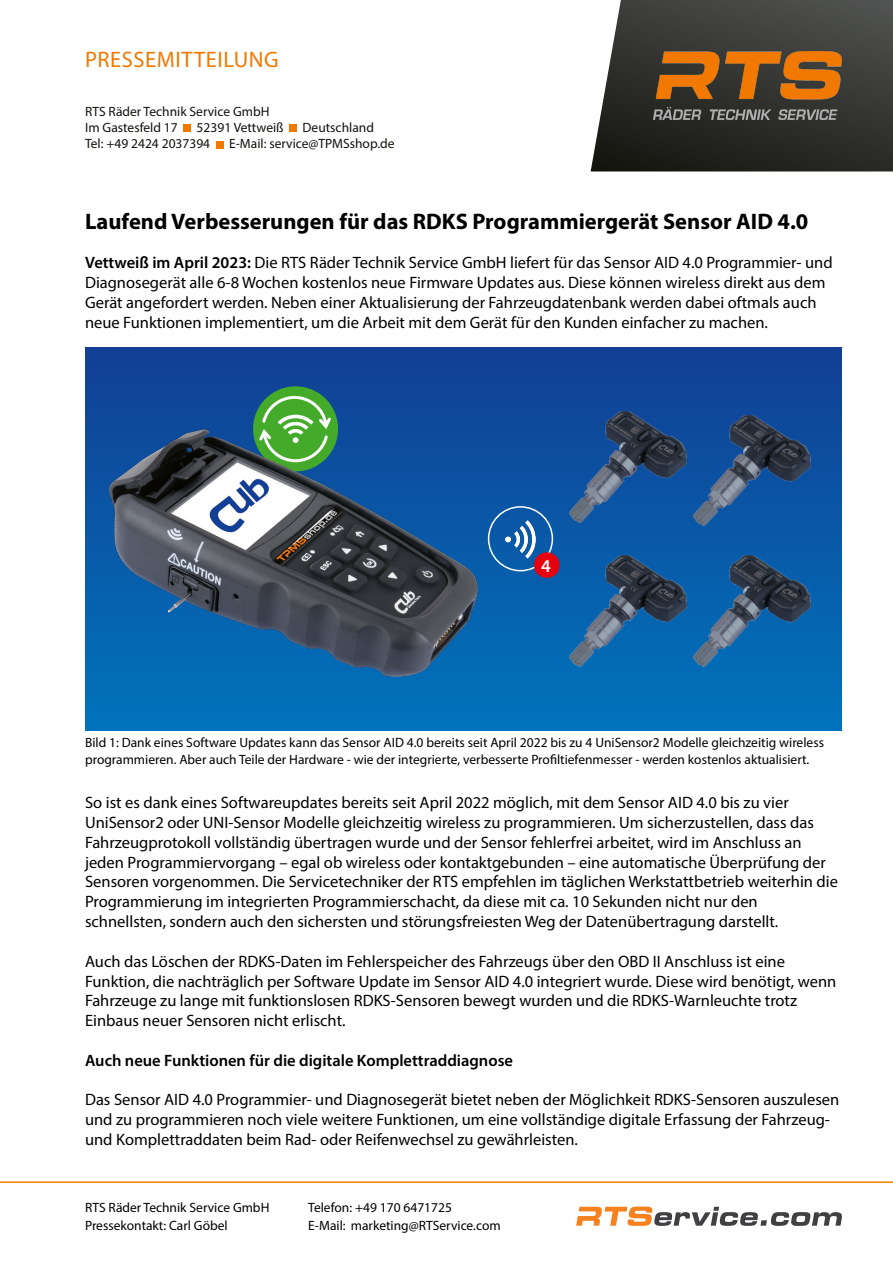
<style>
.page{position:relative;width:893px;height:1263px;background:#fff}
.page>*{position:absolute;margin:0;border:0;box-sizing:border-box;transform-origin:0 0}
.t1{font:700 22.5px "Myriad Pro";color:#000}
.t2{font:22.5px "Myriad Pro";letter-spacing:.025em;color:#f17900}
.t3{font:600 18px "Myriad Pro";color:#fff}
.t4{font:16.5px/19.8px "Myriad Pro";color:#000}
.t5{font:600 16.5px "Myriad Pro";color:#000}
.t6{font:13.5px/18px "Myriad Pro";color:#000}
.t7{font:13.5px/16.2px "Myriad Pro";color:#12120d}
.s1{font-weight:600}
</style>
<div class="page">
<hr style="left:0;top:1181px;width:893px;height:2px;background:#f17900">
<svg style="left:576px;top:1206px;width:266px;height:20px"></svg>
<svg style="left:591px;top:0;width:302px;height:171px;background:#40413e"></svg>
<img style="left:653px;top:51px;width:189px;height:68px">
<div style="left:216px;top:141px;width:7px;height:7px;background:#f17900"></div>
<div style="left:289px;top:125px;width:8px;height:7px;background:#f17900"></div>
<div style="left:183px;top:125px;width:8px;height:7px;background:#f17900"></div>
<div style="left:85px;top:347px;width:757px;height:383px;background:linear-gradient(to bottom,#123f93,#0174bc)"></div>
<div style="left:253px;top:386px;width:85px;height:85px;background:#44aa29;border-radius:50%"></div>
<svg style="left:257px;top:394px;width:76px;height:36px"></svg>
<img style="left:109px;top:430px;width:368px;height:247px">
<img style="left:693px;top:415px;width:117px;height:111px">
<img style="left:693px;top:555px;width:117px;height:111px">
<img style="left:569px;top:555px;width:117px;height:111px">
<img style="left:569px;top:411px;width:117px;height:111px">
<img style="left:505px;top:520px;width:31px;height:39px">
<div style="left:488px;top:506px;width:65px;height:65px;border:2px solid #fff;border-radius:50%"></div>
<div style="left:534px;top:552px;width:26px;height:26px;background:#e7000d;border-radius:50%"></div>
<h1 class="t2" style="left:85px;top:50px;width:195px">PRESSEMITTEILUNG</h1>
<p class="t7" style="left:85px;top:104px;width:186px">RTS Räder Technik Service GmbH<br>Im Gastesfeld 17</p>
<p class="t7" style="left:197px;top:121px;width:89px">52391 Vettweiß</p>
<p class="t7" style="left:303px;top:121px;width:73px">Deutschland</p>
<p class="t7" style="left:85px;top:137px;width:127px">Tel: +49 2424 2037394</p>
<p class="t7" style="left:229px;top:137px;width:167px">E-Mail: service@TPMSshop.de</p>
<h1 class="t1" style="left:85px;top:212px;width:725px">Laufend Verbesserungen für das RDKS Programmiergerät Sensor AID 4.0</h1>
<p class="t4" style="left:85px;top:254px;width:749px"><span class="s1">Vettweiß im April 2023:</span> Die RTS Räder Technik Service GmbH liefert für das Sensor AID 4.0 Programmier- und Diagnosegerät alle 6-8 Wochen kostenlos neue Firmware Updates aus. Diese können wireless direkt aus dem Gerät angefordert werden. Neben einer Aktualisierung der Fahrzeugdatenbank werden dabei oftmals auch neue Funktionen implementiert, um die Arbeit mit dem Gerät für den Kunden einfacher zu machen.</p>
<p class="t3" style="left:541px;top:558px;width:11px">4</p>
<p class="t6" style="left:85px;top:736px;width:740px;line-height:16.2px">Bild 1: Dank eines Software Updates kann das Sensor AID 4.0 bereits seit April 2022 bis zu 4 UniSensor2 Modelle gleichzeitig wireless programmieren. Aber auch Teile der Hardware - wie der integrierte, verbesserte Profiltiefenmesser - werden kostenlos aktualisiert.</p>
<p class="t4" style="left:85px;top:794px;width:754px">So ist es dank eines Softwareupdates bereits seit April 2022 möglich, mit dem Sensor AID 4.0 bis zu vier UniSensor2 oder UNI-Sensor Modelle gleichzeitig wireless zu programmieren. Um sicherzustellen, dass das Fahrzeugprotokoll vollständig übertragen wurde und der Sensor fehlerfrei arbeitet, wird im Anschluss an jeden Programmiervorgang – egal ob wireless oder kontaktgebunden – eine automatische Überprüfung der Sensoren vorgenommen. Die Servicetechniker der RTS empfehlen im täglichen Werkstattbetrieb weiterhin die Programmierung im integrierten Programmierschacht, da diese mit ca. 10 Sekunden nicht nur den schnellsten, sondern auch den sichersten und störungsfreiesten Weg der Datenübertragung darstellt.</p>
<p class="t4" style="left:85px;top:953px;width:753px">Auch das Löschen der RDKS-Daten im Fehlerspeicher des Fahrzeugs über den OBD II Anschluss ist eine Funktion, die nachträglich per Software Update im Sensor AID 4.0 integriert wurde. Diese wird benötigt, wenn Fahrzeuge zu lange mit funktionslosen RDKS-Sensoren bewegt wurden und die RDKS-Warnleuchte trotz Einbaus neuer Sensoren nicht erlischt.</p>
<p class="t5" style="left:85px;top:1053px;width:430px">Auch neue Funktionen für die digitale Komplettraddiagnose</p>
<p class="t4" style="left:85px;top:1091px;width:756px">Das Sensor AID 4.0 Programmier- und Diagnosegerät bietet neben der Möglichkeit RDKS-Sensoren auszulesen und zu programmieren noch viele weitere Funktionen, um eine vollständige digitale Erfassung der Fahrzeug&shy;und Komplettraddaten beim Rad- oder Reifenwechsel zu gewährleisten.</p>
<p class="t6" style="left:85px;top:1200px;width:186px">RTS Räder Technik Service GmbH<br>Pressekontakt: Carl Göbel</p>
<p class="t6" style="left:308px;top:1200px;width:194px">Telefon: +49 170 6471725<br>E-Mail: marketing@RTService.com</p>
</div>
